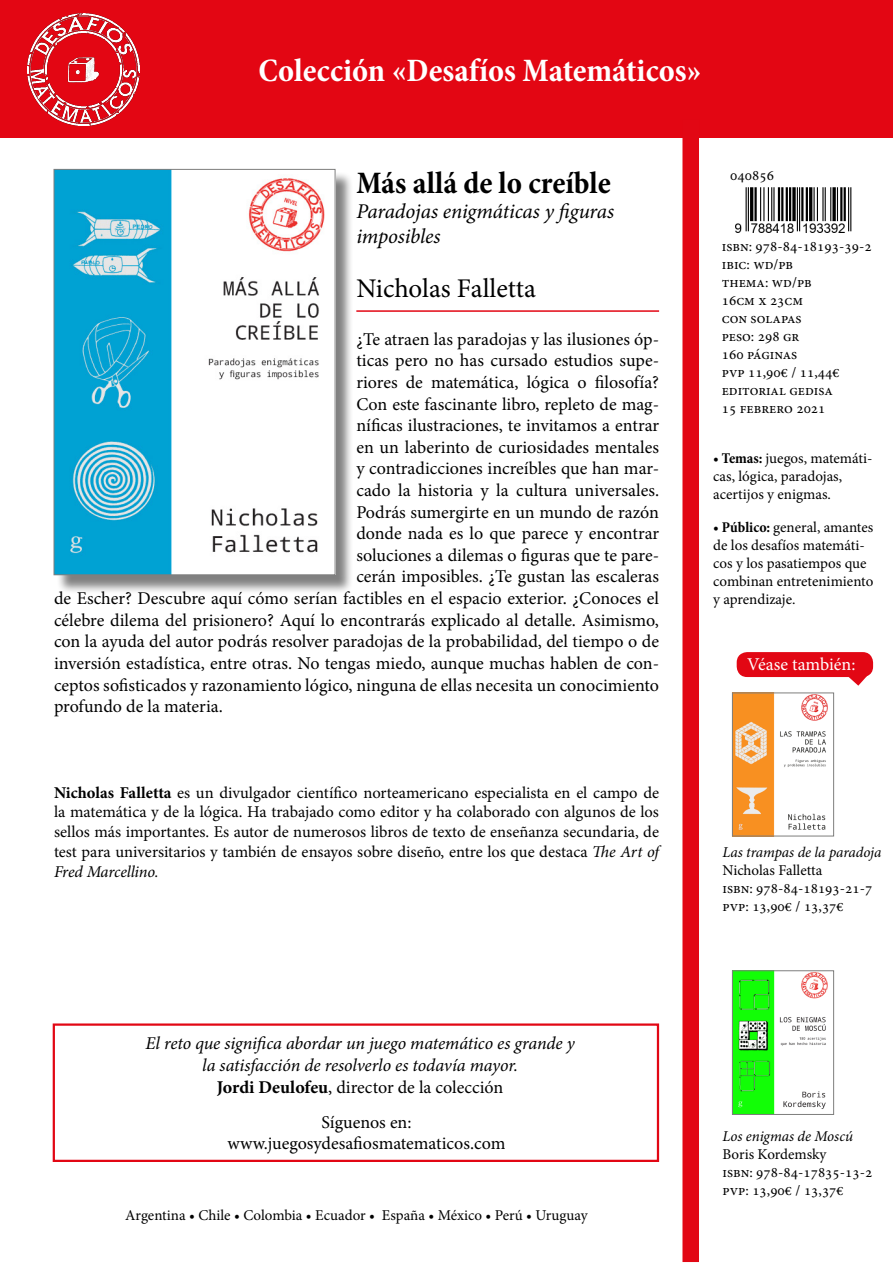
<style>
.page{position:relative;width:893px;height:1263px;background:#fff}
.page>*{position:absolute;margin:0;border:0;box-sizing:border-box;transform-origin:0 0}
.Clasificación{font:700 condensed 33px "Minion Pro";color:#fff}
.t1{font:700 condensed 31.5px "Minion Pro";color:#000}
.t2{font:27px "Minion Pro";color:#000}
.t3{font:italic 21px "Minion Pro";letter-spacing:-.01em;color:#000}
.Indice{font:18px "Minion Pro";color:#000}
.t4{font:italic 18px "Minion Pro";letter-spacing:-.005em;color:#000}
.t5{font:18px "Minion Pro";letter-spacing:-.005em;color:#fff}
.Autores{font:16.5px/19.8px "Minion Pro";color:#000;text-align:justify}
.Temas_y_público{font:15px/18px "Minion Pro";color:#000}
.Datos_técnicos{font:15px "Minion Pro";color:#000}
.Datos_técnicos-2{font:italic 15px "Minion Pro";letter-spacing:-.005em;color:#000}
.s1{font-weight:700}
.s2{font-style:italic}
.s3{font-weight:700;font-stretch:condensed}
</style>
<div class="page">
<div style="left:56px;top:171px;width:298px;height:423px;background:#000;opacity:.5"></div>
<img style="left:56px;top:171px;width:277px;height:402px">
<div style="left:54px;top:169px;width:281px;height:406px;border:1px solid #7e7e7d"></div>
<svg style="left:841px;top:655px;width:31px;height:31px"></svg>
<div style="left:737px;top:652px;width:136px;height:25px;background:#e20714;border-radius:10px"></div>
<hr style="left:356px;top:310px;width:303px;height:2px;background:#e20714">
<img style="left:734px;top:972px;width:94px;height:141px">
<div style="left:732px;top:970px;width:102px;height:145px;border:1px solid #7e7e7d"></div>
<img style="left:734px;top:695px;width:94px;height:139px">
<div style="left:732px;top:693px;width:102px;height:143px;border:1px solid #7e7e7d"></div>
<div style="left:53px;top:1023px;width:606px;height:139px;border:2px solid #e20714"></div>
<img style="left:735px;top:187px;width:117px;height:45px">
<div style="left:0;top:0;width:893px;height:138px;background:#e30613"></div>
<div style="left:682px;top:119px;width:17px;height:1143px;background:#e20714"></div>
<img style="left:27px;top:13px;width:112px;height:112px">
<p class="Clasificación" style="left:259px;top:48px;width:445px">Colección «Desafíos Matemáticos»</p>
<p class="t1" style="left:356px;top:161px;width:256px">Más allá de lo creíble</p>
<p class="t3" style="left:356px;top:197px;width:259px">Paradojas enigmáticas y figuras</p>
<p class="t3" style="left:356px;top:222px;width:86px">imposibles</p>
<p class="t2" style="left:356px;top:271px;width:181px">Nicholas Falletta</p>
<p class="Indice" style="left:356px;top:327px;width:304px">¿Te atraen las paradojas y las ilusiones óp-</p>
<p class="Indice" style="left:356px;top:349px;width:304px">ticas pero no has cursado estudios supe-</p>
<p class="Indice" style="left:356px;top:370px;width:304px">riores de matemática, lógica o filosofía?</p>
<p class="Indice" style="left:356px;top:392px;width:304px">Con este fascinante libro, repleto de mag-</p>
<p class="Indice" style="left:356px;top:413px;width:304px">níficas ilustraciones, te invitamos a entrar</p>
<p class="Indice" style="left:356px;top:435px;width:304px">en un laberinto de curiosidades mentales</p>
<p class="Indice" style="left:356px;top:457px;width:304px">y contradicciones increíbles que han mar-</p>
<p class="Indice" style="left:356px;top:478px;width:304px">cado la historia y la cultura universales.</p>
<p class="Indice" style="left:356px;top:500px;width:304px">Podrás sumergirte en un mundo de razón</p>
<p class="Indice" style="left:356px;top:521px;width:304px">donde nada es lo que parece y encontrar</p>
<p class="Indice" style="left:356px;top:543px;width:304px">soluciones a dilemas o figuras que te pare-</p>
<p class="Indice" style="left:356px;top:565px;width:304px">cerán imposibles. ¿Te gustan las escaleras</p>
<p class="Indice" style="left:54px;top:586px;width:607px">de Escher? Descubre aquí cómo serían factibles en el espacio exterior. ¿Conoces el</p>
<p class="Indice" style="left:54px;top:608px;width:607px">célebre dilema del prisionero? Aquí lo encontrarás explicado al detalle. Asimismo,</p>
<p class="Indice" style="left:54px;top:630px;width:606px">con la ayuda del autor podrás resolver paradojas de la probabilidad, del tiempo o de</p>
<p class="Indice" style="left:54px;top:651px;width:607px">inversión estadística, entre otras. No tengas miedo, aunque muchas hablen de con-</p>
<p class="Indice" style="left:54px;top:673px;width:607px">ceptos sofisticados y razonamiento lógico, ninguna de ellas necesita un conocimiento</p>
<p class="Indice" style="left:54px;top:694px;width:170px">profundo de la materia.</p>
<p class="Autores" style="left:54px;top:782px;width:607px"><span class="s1">Nicholas Falletta</span> es un divulgador científico norteamericano especialista en el campo de la matemática y de la lógica. Ha trabajado como editor y ha colaborado con algunos de los sellos más importantes. Es autor de numerosos libros de texto de enseñanza secundaria, de test para universitarios y también de ensayos sobre diseño, entre los que destaca <span class="s2">The Art of Fred Marcellino.</span></p>
<p class="Temas_y_público" style="left:730px;top:167px;width:45px">040856</p>
<p class="Datos_técnicos" style="left:722px;top:236px;width:151px">isbn: 978-84-18193-39-2</p>
<p class="Temas_y_público" style="left:722px;top:255px;width:73px">ibic: wd/pb</p>
<p class="Temas_y_público" style="left:722px;top:273px;width:91px">thema: wd/pb</p>
<p class="Datos_técnicos" style="left:722px;top:290px;width:83px">16cm x 23cm</p>
<p class="Datos_técnicos" style="left:722px;top:308px;width:81px">con solapas</p>
<p class="Datos_técnicos" style="left:722px;top:326px;width:79px">peso: 298 gr</p>
<p class="Datos_técnicos" style="left:722px;top:344px;width:77px">160 páginas</p>
<p class="Datos_técnicos" style="left:722px;top:362px;width:119px">pvp 11,90€ / 11,44€</p>
<p class="Datos_técnicos" style="left:722px;top:380px;width:113px">editorial gedisa</p>
<p class="Datos_técnicos" style="left:722px;top:398px;width:105px">15 febrero 2021</p>
<p class="Temas_y_público" style="left:713px;top:449px;width:161px"><span class="s3">• Temas:</span> juegos, matemáti&shy;cas, lógica, paradojas,</p>
<p class="Temas_y_público" style="left:713px;top:485px;width:119px">acertijos y enigmas.</p>
<p class="Temas_y_público" style="left:713px;top:518px;width:162px"><span class="s3">• Público:</span> general, amantes</p>
<p class="Temas_y_público" style="left:713px;top:536px;width:155px">de los desafíos matemáti&shy;cos y los pasatiempos que</p>
<p class="Temas_y_público" style="left:713px;top:572px;width:162px">combinan entretenimiento</p>
<p class="Temas_y_público" style="left:713px;top:590px;width:84px">y aprendizaje.</p>
<p class="t5" style="left:747px;top:652px;width:110px">Véase también:</p>
<p class="Datos_técnicos-2" style="left:722px;top:842px;width:161px">Las trampas de la paradoja</p>
<p class="Datos_técnicos" style="left:722px;top:860px;width:101px">Nicholas Falletta</p>
<p class="Datos_técnicos" style="left:722px;top:878px;width:151px">isbn: 978-84-18193-21-7</p>
<p class="Datos_técnicos" style="left:722px;top:896px;width:123px">pvp: 13,90€ / 13,37€</p>
<p class="t4" style="left:145px;top:1031px;width:431px">El reto que significa abordar un juego matemático es grande y</p>
<p class="t4" style="left:202px;top:1053px;width:317px">la satisfacción de resolverlo es todavía mayor.</p>
<p class="Indice" style="left:217px;top:1075px;width:288px"><span class="s1">Jordi Deulofeu</span>, director de la colección</p>
<p class="Indice" style="left:321px;top:1110px;width:92px">Síguenos en:</p>
<p class="Indice" style="left:228px;top:1131px;width:279px">www.juegosydesafiosmatematicos.com</p>
<p class="Temas_y_público" style="left:125px;top:1206px;width:464px">Argentina • Chile • Colombia • Ecuador • España • México • Perú • Uruguay</p>
<p class="Datos_técnicos-2" style="left:722px;top:1126px;width:132px">Los enigmas de Moscú</p>
<p class="Datos_técnicos" style="left:722px;top:1144px;width:105px">Boris Kordemsky</p>
<p class="Datos_técnicos" style="left:722px;top:1162px;width:151px">isbn: 978-84-17835-13-2</p>
<p class="Datos_técnicos" style="left:722px;top:1180px;width:123px">pvp: 13,90€ / 13,37€</p>
</div>
